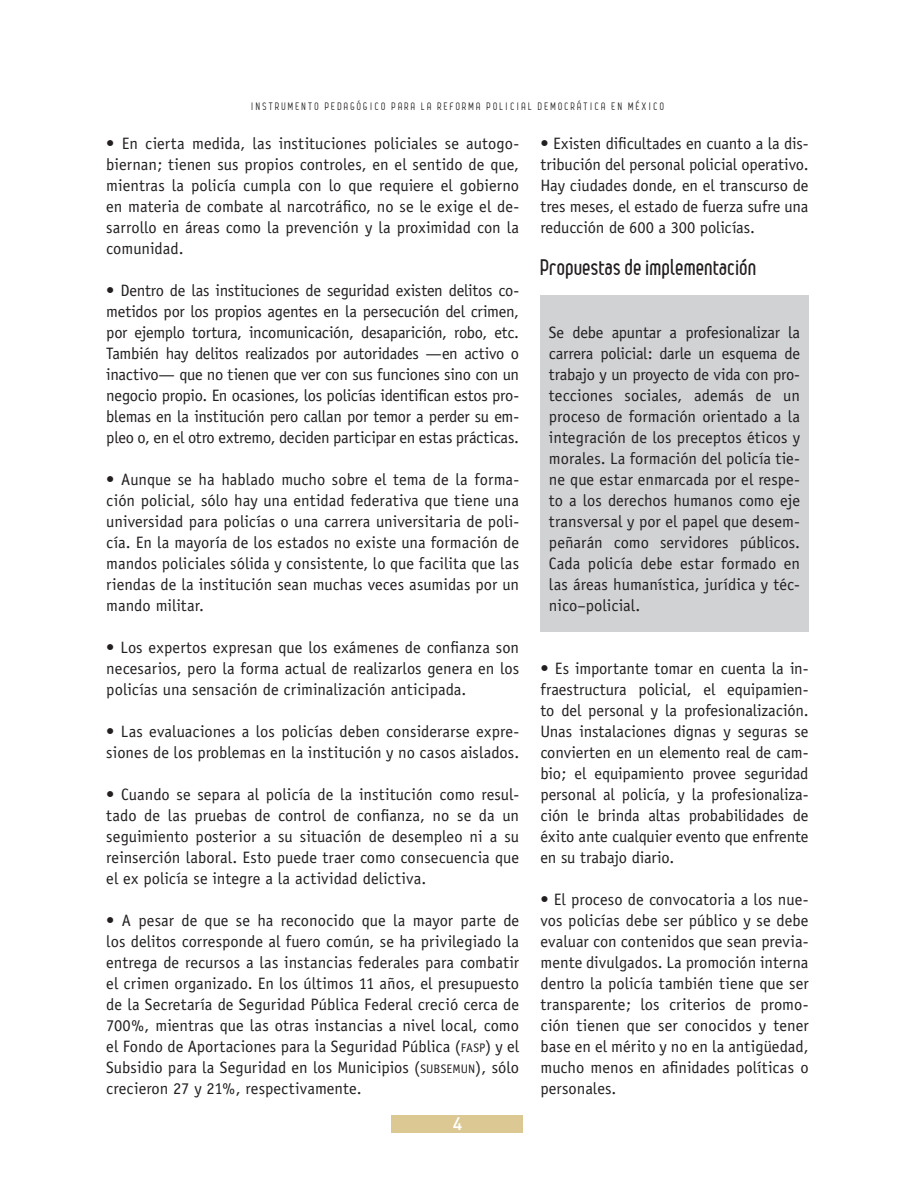
<style>
.page{position:relative;width:915px;height:1191px;background:#fff}
.page>*{position:absolute;margin:0;border:0;box-sizing:border-box;transform-origin:0 0}
.SUB_TITULO_1{font:700 21px "Leger";letter-spacing:.03em;color:#231f20}
.t1{font:500 18px "DIN";color:#fff}
.CUERPO_DE_TEXTO{font:16.5px/21px "Officina Sans";color:#231f20;text-align:justify}
.DESTACADO{font:16.5px/21px "Officina Sans";color:#231f20;text-align:justify}
.t2{font:10.5px "Leger";letter-spacing:.22em;color:#231f20}
.s1{font-size:12.3px}
</style>
<div class="page">
<div style="left:391px;top:1115px;width:132px;height:17px;background:#dbc893"></div>
<div style="left:540px;top:296px;width:268px;height:336px;background:#d1d2d4"></div>
<p class="t2" style="left:251px;top:100px;width:414px">INSTRUMENTO PEDAGÓGICO PARA LA REFORMA POLICIAL DEMOCRÁTICA EN MÉXICO</p>
<p class="CUERPO_DE_TEXTO" style="left:106px;top:133px;width:414px">• En cierta medida, las instituciones policiales se autogo&shy;biernan; tienen sus propios controles, en el sentido de que, mientras la policía cumpla con lo que requiere el gobierno en materia de combate al narcotráfico, no se le exige el de&shy;sarrollo en áreas como la prevención y la proximidad con la comunidad.</p>
<p class="CUERPO_DE_TEXTO" style="left:106px;top:280px;width:414px">• Dentro de las instituciones de seguridad existen delitos co&shy;metidos por los propios agentes en la persecución del crimen, por ejemplo tortura, incomunicación, desaparición, robo, etc.<br>También hay delitos realizados por autoridades —en activo o inactivo— que no tienen que ver con sus funciones sino con un negocio propio. En ocasiones, los policías identifican estos pro&shy;blemas en la institución pero callan por temor a perder su em&shy;pleo o, en el otro extremo, deciden participar en estas prácticas.</p>
<p class="CUERPO_DE_TEXTO" style="left:106px;top:469px;width:414px">• Aunque se ha hablado mucho sobre el tema de la forma&shy;ción policial, sólo hay una entidad federativa que tiene una universidad para policías o una carrera universitaria de poli&shy;cía. En la mayoría de los estados no existe una formación de mandos policiales sólida y consistente, lo que facilita que las riendas de la institución sean muchas veces asumidas por un mando militar.</p>
<p class="CUERPO_DE_TEXTO" style="left:106px;top:637px;width:414px">• Los expertos expresan que los exámenes de confianza son necesarios, pero la forma actual de realizarlos genera en los policías una sensación de criminalización anticipada.</p>
<p class="CUERPO_DE_TEXTO" style="left:106px;top:721px;width:414px">• Las evaluaciones a los policías deben considerarse expre&shy;siones de los problemas en la institución y no casos aislados.</p>
<p class="CUERPO_DE_TEXTO" style="left:106px;top:784px;width:414px">• Cuando se separa al policía de la institución como resul&shy;tado de las pruebas de control de confianza, no se da un seguimiento posterior a su situación de desempleo ni a su reinserción laboral. Esto puede traer como consecuencia que el ex policía se integre a la actividad delictiva.</p>
<p class="CUERPO_DE_TEXTO" style="left:106px;top:910px;width:414px">• A pesar de que se ha reconocido que la mayor parte de los delitos corresponde al fuero común, se ha privilegiado la entrega de recursos a las instancias federales para combatir el crimen organizado. En los últimos 11 años, el presupuesto de la Secretaría de Seguridad Pública Federal creció cerca de 700%, mientras que las otras instancias a nivel local, como el Fondo de Aportaciones para la Seguridad Pública (<span class="s1">FASP</span>) y el Subsidio para la Seguridad en los Municipios (<span class="s1">SUBSEMUN</span>), sólo crecieron 27 y 21%, respectivamente.</p>
<p class="CUERPO_DE_TEXTO" style="left:540px;top:133px;width:269px">• Existen dificultades en cuanto a la dis&shy;tribución del personal policial operativo.<br>Hay ciudades donde, en el transcurso de tres meses, el estado de fuerza sufre una reducción de 600 a 300 policías.</p>
<p class="SUB_TITULO_1" style="left:540px;top:255px;width:217px">Propuestas de implementación</p>
<p class="DESTACADO" style="left:549px;top:322px;width:252px">Se debe apuntar a profesionalizar la carrera policial: darle un esquema de trabajo y un proyecto de vida con pro&shy;tecciones sociales, además de un proceso de formación orientado a la integración de los preceptos éticos y morales. La formación del policía tie&shy;ne que estar enmarcada por el respe&shy;to a los derechos humanos como eje transversal y por el papel que desem&shy;peñarán como servidores públicos.<br>Cada policía debe estar formado en las áreas humanística, jurídica y téc&shy;nico–policial.</p>
<p class="CUERPO_DE_TEXTO" style="left:540px;top:658px;width:269px">• Es importante tomar en cuenta la in&shy;fraestructura policial, el equipamien&shy;to del personal y la profesionalización.<br>Unas instalaciones dignas y seguras se convierten en un elemento real de cam&shy;bio; el equipamiento provee seguridad personal al policía, y la profesionaliza&shy;ción le brinda altas probabilidades de éxito ante cualquier evento que enfrente en su trabajo diario.</p>
<p class="CUERPO_DE_TEXTO" style="left:540px;top:889px;width:269px">• El proceso de convocatoria a los nue&shy;vos policías debe ser público y se debe evaluar con contenidos que sean previa&shy;mente divulgados. La promoción interna dentro la policía también tiene que ser transparente; los criterios de promo&shy;ción tienen que ser conocidos y tener base en el mérito y no en la antigüedad, mucho menos en afinidades políticas o personales.</p>
<p class="t1" style="left:453px;top:1112px;width:11px">4</p>
</div>
